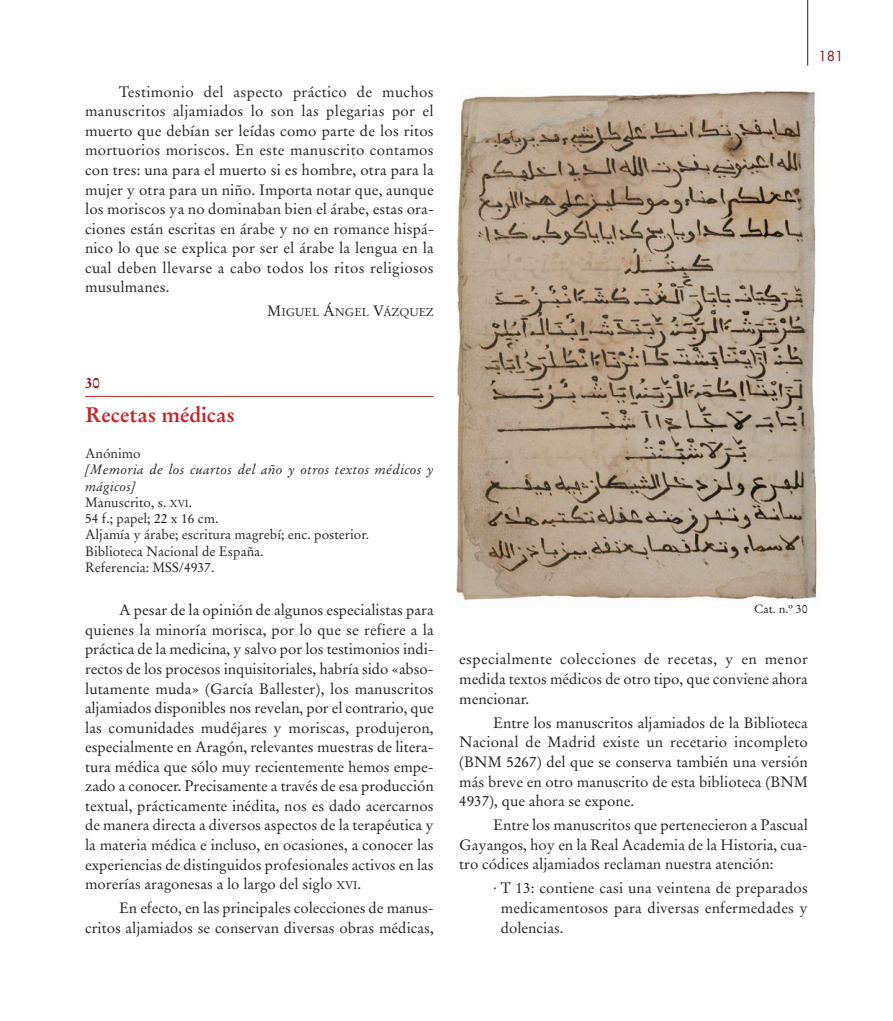
<style>
.page{position:relative;width:893px;height:1021px;background:#fff}
.page>*{position:absolute;margin:0;border:0;box-sizing:border-box;transform-origin:0 0}
.t1{font:700 21px "Stempel Garamond Ud O Pro";color:#be272d}
.t2{font:15px/19.5px "Stempel Garamond Ud O Pro";color:#231f20;text-align:justify}
.t3{font:700 15px "Stempel Garamond Ud O Pro";color:#861518}
.t4{font:13.5px/16.2px "Stempel Garamond Ud O Pro";color:#231f20}
.t5{font:13.5px "Futura";color:#861518}
.t6{font:12px "Stempel Garamond Ud O Pro";color:#231f20}
.t7{font:11.25px "Stempel Garamond Ud O Pro";color:#231f20}
.s1{font-size:15px}
.s2{font-style:italic}
.s3{font-size:10.2px}
.s4{font-size:11.25px}
</style>
<div class="page">
<hr style="left:85px;top:396px;width:349px;height:1px;background:#be272d">
<hr style="left:807px;top:0;width:1px;height:66px;background:#231f20">
<img style="left:456px;top:88px;width:361px;height:513px">
<p class="t2" style="left:85px;top:83px;width:350px;text-indent:34px">Testimonio del aspecto práctico de muchos manuscritos aljamiados lo son las plegarias por el muerto que debían ser leídas como parte de los ritos mortuorios moriscos. En este manuscrito contamos con tres: una para el muerto si es hombre, otra para la mujer y otra para un niño. Importa notar que, aunque los moriscos ya no dominaban bien el árabe, estas ora&shy;ciones están escritas en árabe y no en romance hispá&shy;nico lo que se explica por ser el árabe la lengua en la cual deben llevarse a cabo todos los ritos religiosos musulmanes.</p>
<p class="t7" style="left:267px;top:307px;width:168px"><span class="s1">M</span>IGUEL <span class="s1">Á</span>NGEL <span class="s1">V</span>ÁZQUEZ</p>
<p class="t3" style="left:85px;top:376px;width:17px">30</p>
<h1 class="t1" style="left:85px;top:405px;width:151px">Recetas médicas</h1>
<p class="t4" style="left:85px;top:446px;width:57px">Anónimo</p>
<p class="t4" style="left:85px;top:463px;width:350px"><span class="s2">[Memoria de los cuartos del año y otros textos médicos y mágicos]<br></span>Manuscrito, s. <span class="s3">XVI</span>.<br>54 f.; papel; 22 x 16 cm.<br>Aljamía y árabe; escritura magrebí; enc. posterior.<br>Biblioteca Nacional de España.<br>Referencia: MSS/4937.</p>
<p class="t2" style="left:85px;top:601px;width:350px;text-indent:34px">A pesar de la opinión de algunos especialistas para quienes la minoría morisca, por lo que se refiere a la práctica de la medicina, y salvo por los testimonios indi&shy;rectos de los procesos inquisitoriales, habría sido «abso&shy;lutamente muda» (García Ballester), los manuscritos aljamiados disponibles nos revelan, por el contrario, que las comunidades mudéjares y moriscas, produjeron, especialmente en Aragón, relevantes muestras de litera&shy;tura médica que sólo muy recientemente hemos empe&shy;zado a conocer. Precisamente a través de esa producción textual, prácticamente inédita, nos es dado acercarnos de manera directa a diversos aspectos de la terapéutica y la materia médica e incluso, en ocasiones, a conocer las experiencias de distinguidos profesionales activos en las morerías aragonesas a lo largo del siglo <span class="s4">XVI</span>.</p>
<p class="t2" style="left:85px;top:899px;width:350px;text-align:right">En efecto, en las principales colecciones de manus&shy;critos aljamiados se conservan diversas obras médicas,</p>
<p class="t5" style="left:818px;top:50px;width:26px">181</p>
<p class="t6" style="left:754px;top:604px;width:55px">Cat. n.º 30</p>
<p class="t2" style="left:459px;top:650px;width:350px">especialmente colecciones de recetas, y en menor medida textos médicos de otro tipo, que conviene ahora mencionar.</p>
<p class="t2" style="left:459px;top:714px;width:350px;text-indent:34px">Entre los manuscritos aljamiados de la Biblioteca Nacional de Madrid existe un recetario incompleto (BNM 5267) del que se conserva también una versión más breve en otro manuscrito de esta biblioteca (BNM 4937), que ahora se expone.</p>
<p class="t2" style="left:459px;top:816px;width:350px;text-indent:34px">Entre los manuscritos que pertenecieron a Pascual Gayangos, hoy en la Real Academia de la Historia, cua&shy;tro códices aljamiados reclaman nuestra atención:</p>
<p class="t2" style="left:501px;top:879px;width:309px;text-indent:-7px">· T 13: contiene casi una veintena de preparados medicamentosos para diversas enfermedades y dolencias.</p>
</div>
